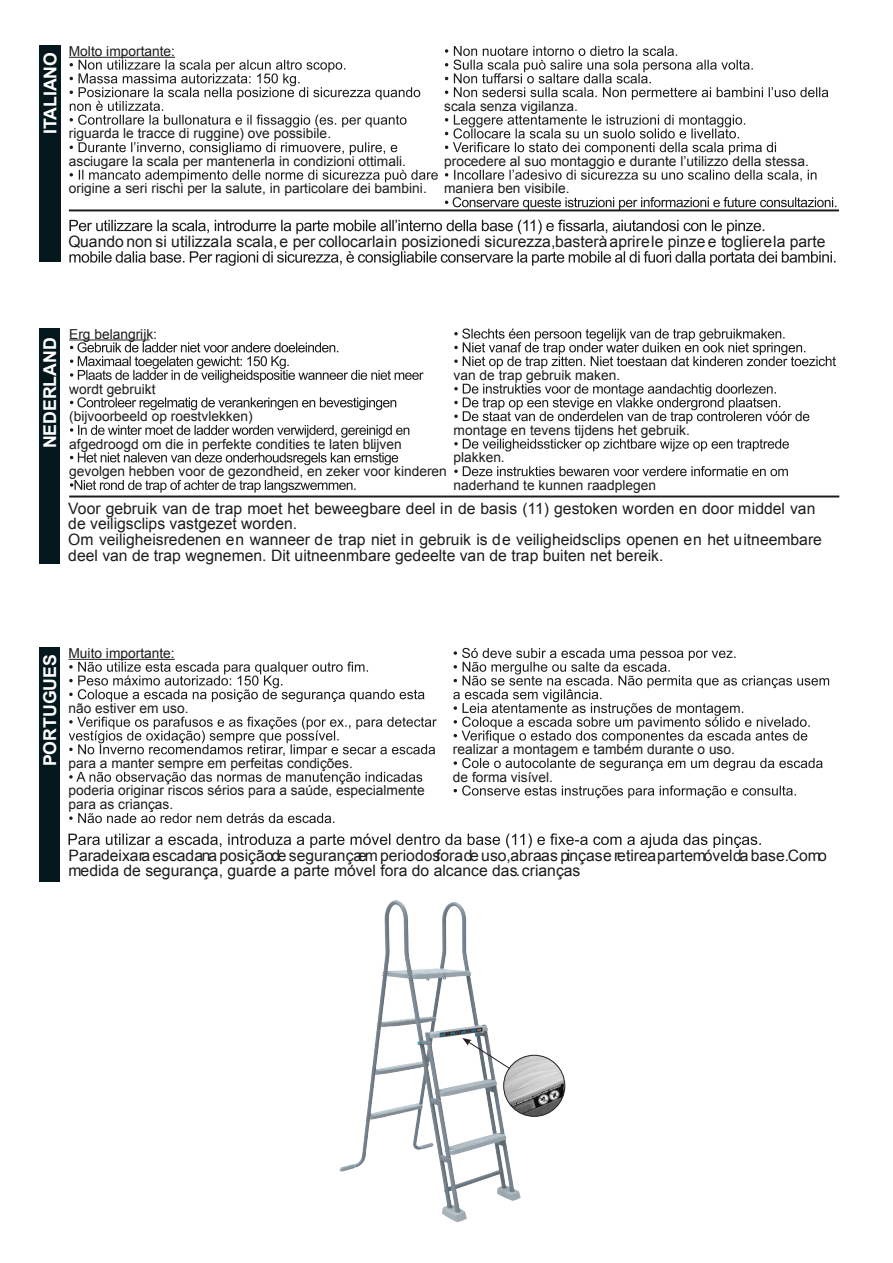
<style>
.page{position:relative;width:893px;height:1263px;background:#fff}
.page>*{position:absolute;margin:0;border:0;box-sizing:border-box;transform-origin:0 0}
.t1{font:700 17.7px "Arial";color:#fff}
.t2{font:15.75px/15.8px "Arial";color:#1c1c1c}
.t3{font:13.8px/27.5px "Arial";color:#1c1c1c}
</style>
<div class="page">
<div style="left:39px;top:647px;width:21px;height:235px;background:#03171c"></div>
<hr style="left:69px;top:659px;width:106px;height:1px;background:#1c1c1c">
<svg style="left:69px;top:662px;width:355px;height:40px"></svg>
<svg style="left:69px;top:717px;width:368px;height:40px"></svg>
<svg style="left:69px;top:772px;width:353px;height:12px"></svg>
<svg style="left:69px;top:813px;width:265px;height:10px"></svg>
<svg style="left:69px;top:833px;width:692px;height:15px"></svg>
<svg style="left:453px;top:648px;width:376px;height:95px"></svg>
<svg style="left:454px;top:758px;width:369px;height:13px"></svg>
<svg style="left:454px;top:785px;width:342px;height:13px"></svg>
<div style="left:39px;top:45px;width:22px;height:216px;background:#03171c"></div>
<hr style="left:69px;top:57px;width:106px;height:1px;background:#1c1c1c">
<svg style="left:70px;top:60px;width:350px;height:67px"></svg>
<svg style="left:70px;top:142px;width:327px;height:13px"></svg>
<svg style="left:70px;top:170px;width:368px;height:12px"></svg>
<svg style="left:69px;top:220px;width:695px;height:14px"></svg>
<svg style="left:69px;top:251px;width:766px;height:15px"></svg>
<svg style="left:445px;top:46px;width:383px;height:54px"></svg>
<svg style="left:445px;top:115px;width:331px;height:40px"></svg>
<svg style="left:445px;top:170px;width:371px;height:12px"></svg>
<svg style="left:445px;top:197px;width:391px;height:12px"></svg>
<hr style="left:69px;top:209px;width:770px;height:2px;background:#1c1c1c">
<div style="left:39px;top:328px;width:21px;height:236px;background:#03171c"></div>
<hr style="left:69px;top:339px;width:80px;height:1px;background:#1c1c1c">
<svg style="left:70px;top:342px;width:354px;height:41px"></svg>
<svg style="left:70px;top:397px;width:326px;height:13px"></svg>
<svg style="left:70px;top:425px;width:339px;height:13px"></svg>
<svg style="left:70px;top:452px;width:328px;height:13px"></svg>
<svg style="left:70px;top:480px;width:285px;height:13px"></svg>
<svg style="left:454px;top:328px;width:382px;height:41px"></svg>
<svg style="left:454px;top:384px;width:355px;height:40px"></svg>
<svg style="left:454px;top:439px;width:335px;height:12px"></svg>
<svg style="left:454px;top:466px;width:334px;height:10px"></svg>
<hr style="left:69px;top:495px;width:770px;height:2px;background:#1c1c1c">
<img style="left:339px;top:900px;width:182px;height:322px">
<img style="left:504px;top:1055px;width:61px;height:61px;border-radius:31px">
<div style="left:503px;top:1055px;width:62px;height:61px;border:1px solid #231f20;border-radius:50%"></div>
<svg style="left:462px;top:1038px;width:48px;height:31px"></svg>
<p class="t1" style="left:39px;top:134px;width:84px;rotate:-90deg">ITALIANO</p>
<p class="t3" style="left:69px;top:37px;width:108px">Molto importante:</p>
<p class="t3" style="left:444px;top:92px;width:135px">scala senza vigilanza.</p>
<p class="t3" style="left:69px;top:120px;width:359px">riguarda le tracce di ruggine) ove possibile.<br>asciugare la scala per mantenerla in condizioni ottimali. origine a seri rischi per la salute, in particolare dei bambini.</p>
<p class="t2" style="left:68px;top:234px;width:759px">Quando non si utilizzala scala, e per collocarlain posizionedi sicurezza,basterà aprire le pinze e togliere la parte</p>
<p class="t3" style="left:444px;top:147px;width:366px">procedere al suo montaggio e durante l’utilizzo della stessa. maniera ben visibile.</p>
<p class="t1" style="left:38px;top:448px;width:113px;rotate:-90deg">NEDERLAND</p>
<p class="t3" style="left:69px;top:320px;width:89px">Erg belangrijk:</p>
<p class="t3" style="left:454px;top:361px;width:168px">van de trap gebruik maken.</p>
<p class="t3" style="left:69px;top:375px;width:185px">wordt gebruikt.<br>(bijvoorbeeld op roestvlekken)</p>
<p class="t3" style="left:69px;top:403px;width:334px;text-align:center">.<br>afgedroogd om die in perfekte condities te laten blijven</p>
<p class="t3" style="left:454px;top:416px;width:238px">montage en tevens tijdens het gebruik. plakken.<br>naderhand te kunnen raadplegen.</p>
<p class="t3" style="left:69px;top:430px;width:379px;text-indent:302px">.<br>gevolgen hebben voor de gezondheid, en zeker voor kinderen</p>
<p class="t3" style="left:415px;top:458px;width:5px">.</p>
<p class="t2" style="left:68px;top:500px;width:755px">Voor gebruik van de trap moet het beweegbare deel in de basis (11) gestoken worden en door middel van de veiligsclips vastgezet worden.<br>Om veiligheisredenen en wanneer de trap niet in gebruik is de veiligheidsclips openen en het uitneembare deel van de trap wegnemen. Dit uitneenmbare gedeelte van de trap buiten net bereik.</p>
<p class="t1" style="left:38px;top:766px;width:114px;rotate:-90deg">PORTUGUES</p>
<p class="t3" style="left:69px;top:639px;width:108px">Muito importante:</p>
<p class="t3" style="left:69px;top:694px;width:122px">não estiver em uso.</p>
<p class="t3" style="left:453px;top:736px;width:284px">realizar a montagem e também durante o uso. de forma visível.</p>
<p class="t3" style="left:69px;top:749px;width:358px">para a manter sempre em perfeitas condições.<br>poderia originar riscos sérios para a saúde, especialmente</p>
<p class="t3" style="left:69px;top:791px;width:106px">para as crianças.</p>
<p class="t2" style="left:68px;top:847px;width:760px">Para deixar a escadana posiçãode segurançaem periodos forade uso, abra as pinçase retireapartemóvelda base. Como medida de segurança, guarde a parte móvel fora do alcance das crianças</p>
<p class="t2" style="left:516px;top:863px;width:6px">.</p>
</div>
